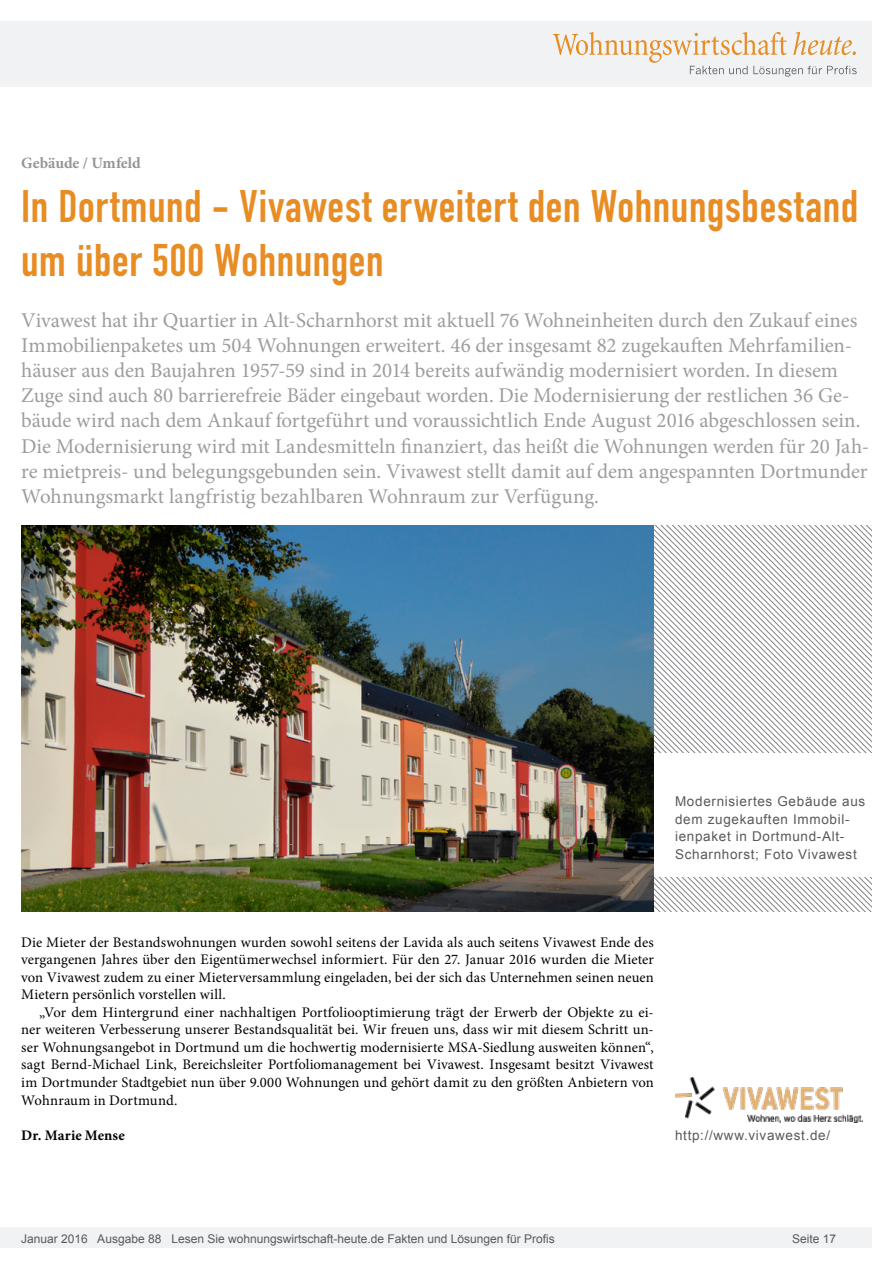
<style>
.page{position:relative;width:893px;height:1263px;background:#fff}
.page>*{position:absolute;margin:0;border:0;box-sizing:border-box;transform-origin:0 0}
.Überschrift_Groß{font:45px/54px "DIN Engschrift";letter-spacing:.015em;color:#e88c24}
.Anlesetext{font:21px/25.2px "Minion Pro";letter-spacing:-.005em;color:#9d9d9d}
.Kategorie{font:700 15.75px "Minion Pro";letter-spacing:-.005em;color:#959595}
.Fliesstext{font:14.7px/17.5px "Minion Pro";letter-spacing:.005em;color:#000;text-align:justify}
.Fließtext_erste_Zeil{font:14.7px/17.5px "Minion Pro";letter-spacing:.005em;color:#000;text-align:justify}
.AUTOR{font:700 14.7px "Minion Pro";letter-spacing:.005em;color:#000}
.Bildunterschrift{font:13.5px/17.5px "Arial";letter-spacing:.05em;color:#595959}
.t1{font:12px "Arial";color:#595959}
</style>
<div class="page">
<div style="left:0;top:1227px;width:872px;height:20px;background:#f1f2f3"></div>
<div style="left:0;top:21px;width:872px;height:66px;background:#f1f2f3"></div>
<svg style="left:553px;top:32px;width:304px;height:45px"></svg>
<svg style="left:654px;top:525px;width:218px;height:89px"></svg>
<svg style="left:654px;top:614px;width:218px;height:297px"></svg>
<div style="left:654px;top:753px;width:237px;height:123px;background:#fff"></div>
<img style="left:21px;top:525px;width:633px;height:386px">
<img style="left:675px;top:1077px;width:188px;height:45px">
<p class="Kategorie" style="left:21px;top:152px;width:121px">Gebäude / Umfeld</p>
<p class="Überschrift_Groß" style="left:21px;top:180px;width:838px">In Dortmund - Vivawest erweitert den Wohnungsbestand um über 500 Wohnungen</p>
<p class="Anlesetext" style="left:21px;top:307px;width:850px">Vivawest hat ihr Quartier in Alt-Scharnhorst mit aktuell 76 Wohneinheiten durch den Zukauf eines Immobilienpaketes um 504 Wohnungen erweitert. 46 der insgesamt 82 zugekauften Mehrfamilien&shy;häuser aus den Baujahren 1957-59 sind in 2014 bereits aufwändig modernisiert worden. In diesem Zuge sind auch 80 barrierefreie Bäder eingebaut worden. Die Modernisierung der restlichen 36 Ge&shy;bäude wird nach dem Ankauf fortgeführt und voraussichtlich Ende August 2016 abgeschlossen sein.<br>Die Modernisierung wird mit Landesmitteln finanziert, das heißt die Wohnungen werden für 20 Jah&shy;re mietpreis- und belegungsgebunden sein. Vivawest stellt damit auf dem angespannten Dortmunder Wohnungsmarkt langfristig bezahlbaren Wohnraum zur Verfügung.</p>
<p class="Bildunterschrift" style="left:675px;top:793px;width:192px">Modernisiertes Gebäude aus dem zugekauften Immobil&shy;ienpaket in Dortmund-Alt-<br>Scharnhorst; Foto Vivawest</p>
<p class="Fließtext_erste_Zeil" style="left:21px;top:933px;width:634px">Die Mieter der Bestandswohnungen wurden sowohl seitens der Lavida als auch seitens Vivawest Ende des vergangenen Jahres über den Eigentümerwechsel informiert. Für den 27. Januar 2016 wurden die Mieter von Vivawest zudem zu einer Mieterversammlung eingeladen, bei der sich das Unternehmen seinen neuen Mietern persönlich vorstellen will.</p>
<p class="Fliesstext" style="left:21px;top:1003px;width:634px;text-indent:18px">„Vor dem Hintergrund einer nachhaltigen Portfoliooptimierung trägt der Erwerb der Objekte zu ei&shy;ner weiteren Verbesserung unserer Bestandsqualität bei. Wir freuen uns, dass wir mit diesem Schritt un&shy;ser Wohnungsangebot in Dortmund um die hochwertig modernisierte MSA-Siedlung ausweiten können“, sagt Bernd-Michael Link, Bereichsleiter Portfoliomanagement bei Vivawest. Insgesamt besitzt Vivawest im Dortmunder Stadtgebiet nun über 9.000 Wohnungen und gehört damit zu den größten Anbietern von Wohnraum in Dortmund.</p>
<p class="AUTOR" style="left:21px;top:1124px;width:105px">Dr. Marie Mense</p>
<p class="Bildunterschrift" style="left:675px;top:1126px;width:157px">http://www.vivawest.de/</p>
<p class="t1" style="left:21px;top:1230px;width:535px">Januar 2016 Ausgabe 88 Lesen Sie wohnungswirtschaft-heute.de Fakten und Lösungen für Profis</p>
<p class="t1" style="left:792px;top:1231px;width:46px">Seite 17</p>
</div>
